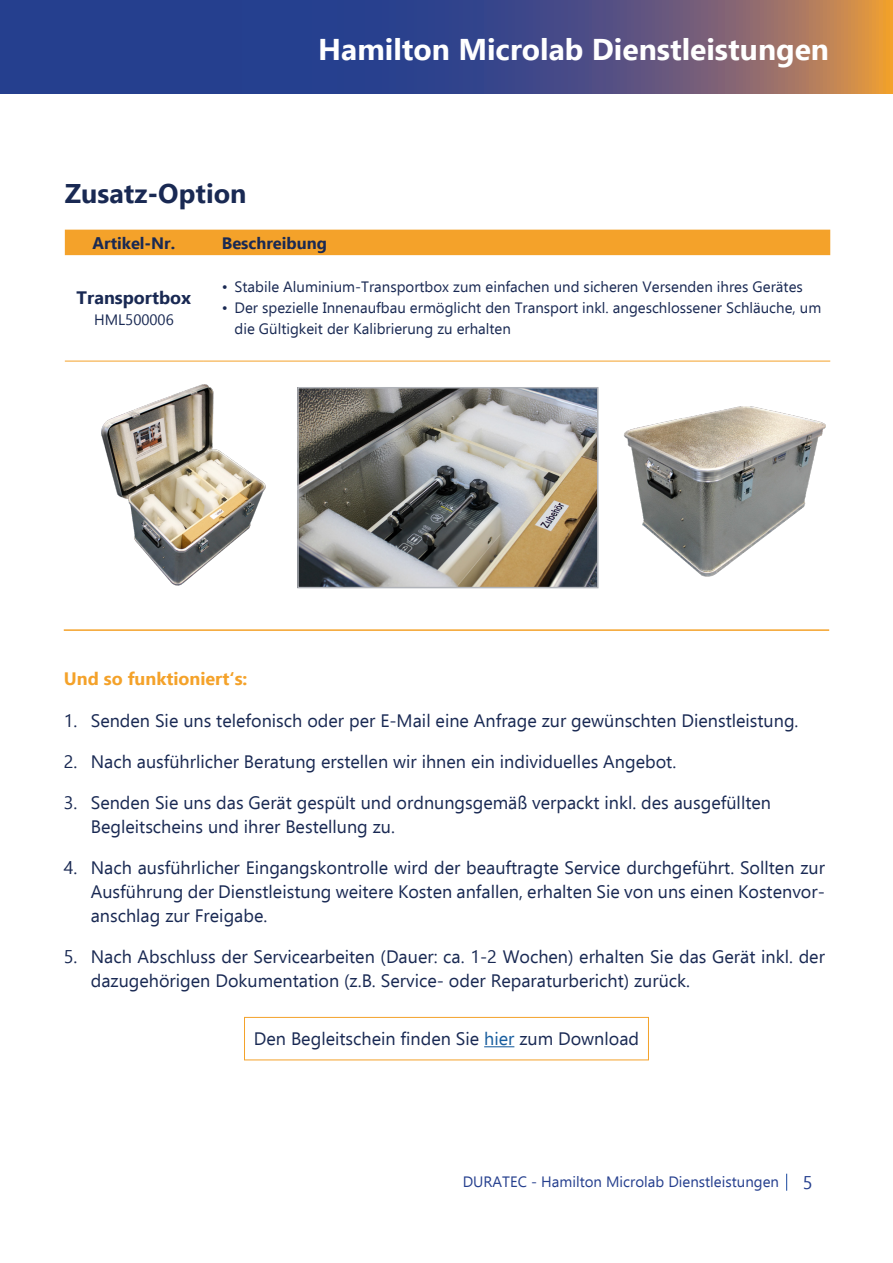
<style>
.page{position:relative;width:893px;height:1263px;background:#fff}
.page>*{position:absolute;margin:0;border:0;box-sizing:border-box;transform-origin:0 0}
.t1{font:700 30px "Ebrima";color:#fff}
.t2{font:700 27px "Ebrima";color:#192953}
.t3{font:18px/24px "Ebrima";color:#192953}
.t4{font:700 18px "Ebrima";color:#f4a22a}
.t5{font:700 18px "Ebrima";color:#192953}
.t6{font:18px "Ebrima";color:#253f8e}
.t7{font:700 16.5px "Ebrima";color:#192953}
.t8{font:15px/21px "Ebrima";color:#192953}
.t9{font:15px "Ebrima";color:#253f8e}
.s1{color:#175d9e}
</style>
<div class="page">
<svg style="left:1px;top:0;width:892px;height:94px;background:#4e5081"></svg>
<hr style="left:0;top:0;width:1px;height:94px;background:#253f8e">
<svg style="left:786px;top:1174px;width:1px;height:17px"></svg>
<div style="left:65px;top:230px;width:765px;height:25px;background:#f4a22a"></div>
<hr style="left:65px;top:361px;width:138px;height:1px;background:#f4a22a">
<hr style="left:203px;top:361px;width:627px;height:1px;background:#f4a22a">
<img style="left:598px;top:401px;width:228px;height:187px">
<img style="left:101px;top:384px;width:204px;height:205px">
<img style="left:300px;top:390px;width:295px;height:195px">
<div style="left:297px;top:387px;width:301px;height:201px;border:2px solid #b0b3b9"></div>
<hr style="left:64px;top:629px;width:765px;height:2px;background:#f4a22a">
<hr style="left:484px;top:1046px;width:30px;height:1px;background:#175d9e">
<div style="left:244px;top:1017px;width:405px;height:43px;border:1px solid #f4a22a"></div>
<h1 class="t1" style="left:318px;top:26px;width:512px">Hamilton Microlab Dienstleistungen</h1>
<p class="t2" style="left:65px;top:172px;width:183px">Zusatz-Option</p>
<p class="t7" style="left:93px;top:230px;width:84px">Artikel-Nr.</p>
<p class="t7" style="left:222px;top:230px;width:107px">Beschreibung</p>
<p class="t5" style="left:77px;top:283px;width:116px">Transportbox</p>
<p class="t8" style="left:94px;top:309px;width:81px">HML500006</p>
<p class="t8" style="left:222px;top:276px;width:583px">• Stabile Aluminium-Transportbox zum einfachen und sicheren Versenden ihres Gerätes</p>
<p class="t8" style="left:235px;top:297px;width:588px;text-indent:-13px">• Der spezielle Innenaufbau ermöglicht den Transport inkl. angeschlossener Schläuche, um die Gültigkeit der Kalibrierung zu erhalten</p>
<p class="t4" style="left:64px;top:664px;width:185px">Und so funktioniert‘s:</p>
<p class="t3" style="left:64px;top:708px;width:736px">1. Senden Sie uns telefonisch oder per E-Mail eine Anfrage zur gewünschten Dienstleistung.</p>
<p class="t3" style="left:64px;top:749px;width:614px">2. Nach ausführlicher Beratung erstellen wir ihnen ein individuelles Angebot.</p>
<p class="t3" style="left:91px;top:790px;width:682px;text-indent:-27px">3. Senden Sie uns das Gerät gespült und ordnungsgemäß verpackt inkl. des ausgefüllten<br>Begleitscheins und ihrer Bestellung zu.</p>
<p class="t3" style="left:91px;top:855px;width:736px;text-align:justify;text-indent:-27px">4. Nach ausführlicher Eingangskontrolle wird der beauftragte Service durchgeführt. Sollten zur Ausführung der Dienstleistung weitere Kosten anfallen, erhalten Sie von uns einen Kostenvor&shy;anschlag zur Freigabe.</p>
<p class="t3" style="left:91px;top:944px;width:736px;text-indent:-27px">5. Nach Abschluss der Servicearbeiten (Dauer: ca. 1-2 Wochen) erhalten Sie das Gerät inkl. der dazugehörigen Dokumentation (z.B. Service- oder Reparaturbericht) zurück.</p>
<p class="t3" style="left:254px;top:1026px;width:387px">Den Begleitschein finden Sie <span class="s1">hier</span> zum Download</p>
<p class="t9" style="left:463px;top:1171px;width:318px">DURATEC - Hamilton Microlab Dienstleistungen</p>
<p class="t6" style="left:803px;top:1169px;width:11px">5</p>
</div>
